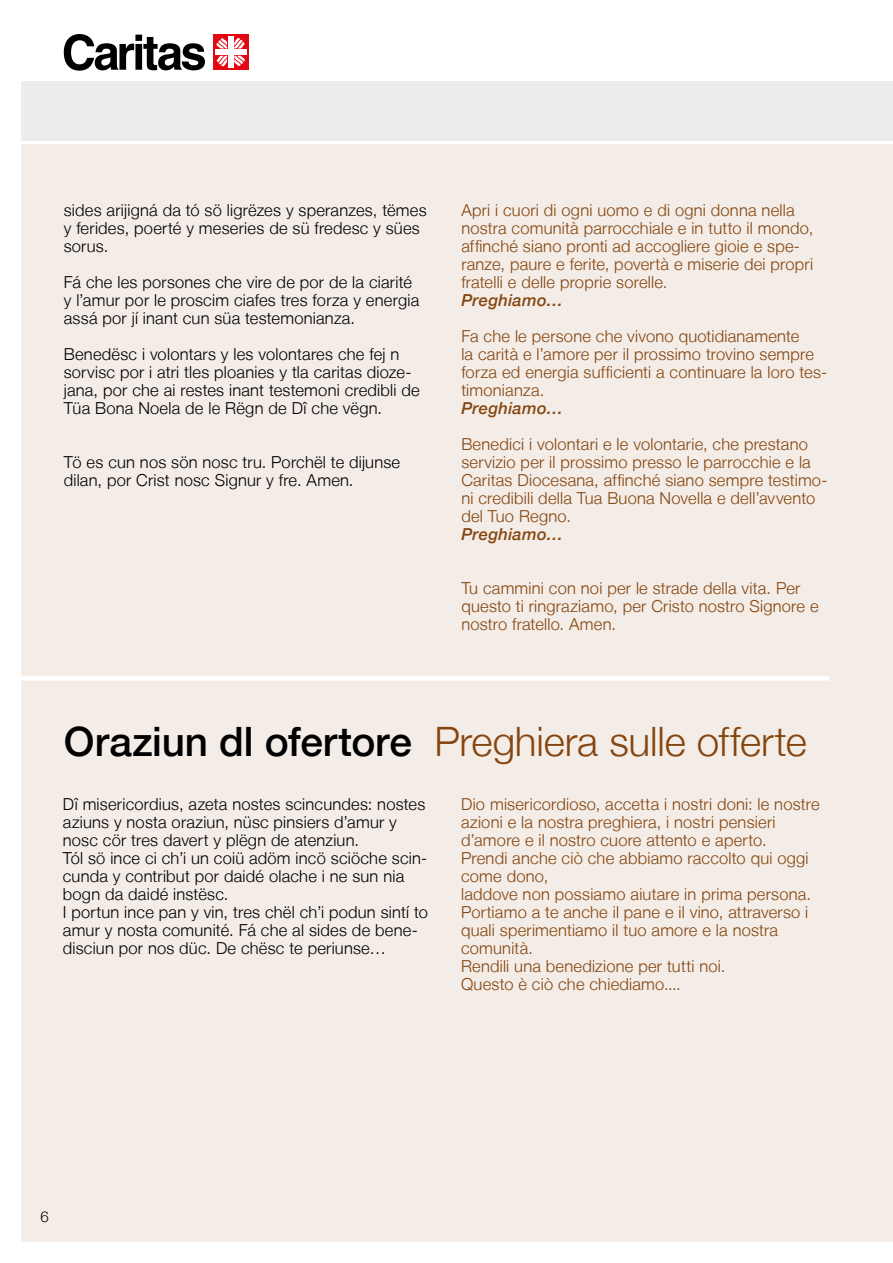
<style>
.page{position:relative;width:893px;height:1263px;background:#fff}
.page>*{position:absolute;margin:0;border:0;box-sizing:border-box;transform-origin:0 0}
.t1{font:300 40.5px "Helvetica Neue LT";letter-spacing:-.005em;color:#85450e}
.t2{font:300 16.5px/18px "Helvetica Neue LT";letter-spacing:.015em;color:#85450e}
.t3{font:300 16.5px/18px "Helvetica Neue LT";letter-spacing:.015em;color:#000}
.t4{font:italic 500 16.5px "Helvetica Neue LT";letter-spacing:.02em;color:#85450e}
.t5{font:300 15px "Helvetica Neue LT";color:#000}
.s1{font-weight:500;color:#000}
</style>
<div class="page">
<div style="left:21px;top:81px;width:872px;height:59px;background:#ededed"></div>
<svg style="left:64px;top:34px;width:141px;height:37px"></svg>
<div style="left:213px;top:35px;width:35px;height:35px;background:#e30613"></div>
<div style="left:215px;top:49px;width:32px;height:6px;background:#fff"></div>
<div style="left:228px;top:36px;width:6px;height:32px;background:#fff"></div>
<svg style="left:216px;top:38px;width:11px;height:11px"></svg>
<svg style="left:234px;top:38px;width:11px;height:11px"></svg>
<svg style="left:234px;top:56px;width:11px;height:10px"></svg>
<svg style="left:217px;top:56px;width:10px;height:10px"></svg>
<div style="left:21px;top:145px;width:872px;height:1097px;background:#f3ece7"></div>
<div style="left:0;top:676px;width:829px;height:5px;background:#fff"></div>
<p class="t3" style="left:64px;top:201px;width:364px">sides arijigná da tó sö ligrëzes y speranzes, tëmes y ferides, poerté y meseries de sü fredesc y sües sorus.</p>
<p class="t3" style="left:64px;top:273px;width:357px">Fá che les porsones che vire de por de la ciarité y l’amur por le proscim ciafes tres forza y energia assá por jí inant cun süa testemonianza.</p>
<p class="t3" style="left:64px;top:345px;width:357px">Benedësc i volontars y les volontares che fej n sorvisc por i atri tles ploanies y tla caritas dioze&shy;jana, por che ai restes inant testemoni credibli de Tüa Bona Noela de le Rëgn de Dî che vëgn.</p>
<p class="t3" style="left:64px;top:453px;width:338px">Tö es cun nos sön nosc tru. Porchël te dijunse dilan, por Crist nosc Signur y fre. Amen.</p>
<p class="t2" style="left:461px;top:201px;width:353px">Apri i cuori di ogni uomo e di ogni donna nella nostra comunità parrocchiale e in tutto il mondo, affinché siano pronti ad accogliere gioie e spe&shy;ranze, paure e ferite, povertà e miserie dei propri fratelli e delle proprie sorelle.</p>
<p class="t4" style="left:461px;top:290px;width:103px">Preghiamo…</p>
<p class="t2" style="left:461px;top:327px;width:367px">Fa che le persone che vivono quotidianamente<br>la carità e l’amore per il prossimo trovino sempre forza ed energia sufficienti a continuare la loro tes&shy;timonianza.</p>
<p class="t4" style="left:461px;top:398px;width:103px">Preghiamo…</p>
<p class="t2" style="left:461px;top:435px;width:368px">Benedici i volontari e le volontarie, che prestano servizio per il prossimo presso le parrocchie e la Caritas Diocesana, affinché siano sempre testimo&shy;ni credibili della Tua Buona Novella e dell’avvento del Tuo Regno.</p>
<p class="t4" style="left:461px;top:524px;width:103px">Preghiamo…</p>
<p class="t2" style="left:461px;top:579px;width:359px">Tu cammini con noi per le strade della vita. Per questo ti ringraziamo, per Cristo nostro Signore e nostro fratello. Amen.</p>
<h1 class="t1" style="left:64px;top:717px;width:744px"><span class="s1">Oraziun dl ofertore</span> Preghiera sulle offerte</h1>
<p class="t3" style="left:63px;top:795px;width:366px">Dî misericordius, azeta nostes scincundes: nostes aziuns y nosta oraziun, nüsc pinsiers d’amur y nosc cör tres davert y plëgn de atenziun.<br>Tól sö ince ci ch’i un coiü adöm incö sciöche scin&shy;cunda y contribut por daidé olache i ne sun nia bogn da daidé instësc.<br>I portun ince pan y vin, tres chël ch’i podun sintí to amur y nosta comunité. Fá che al sides de bene&shy;disciun por nos düc. De chësc te periunse…</p>
<p class="t2" style="left:461px;top:795px;width:360px">Dio misericordioso, accetta i nostri doni: le nostre azioni e la nostra preghiera, i nostri pensieri d’amore e il nostro cuore attento e aperto.<br>Prendi anche ciò che abbiamo raccolto qui oggi come dono,<br>laddove non possiamo aiutare in prima persona.<br>Portiamo a te anche il pane e il vino, attraverso i quali sperimentiamo il tuo amore e la nostra comunità.<br>Rendili una benedizione per tutti noi.<br>Questo è ciò che chiediamo....</p>
<p class="t5" style="left:40px;top:1207px;width:10px">6</p>
</div>
